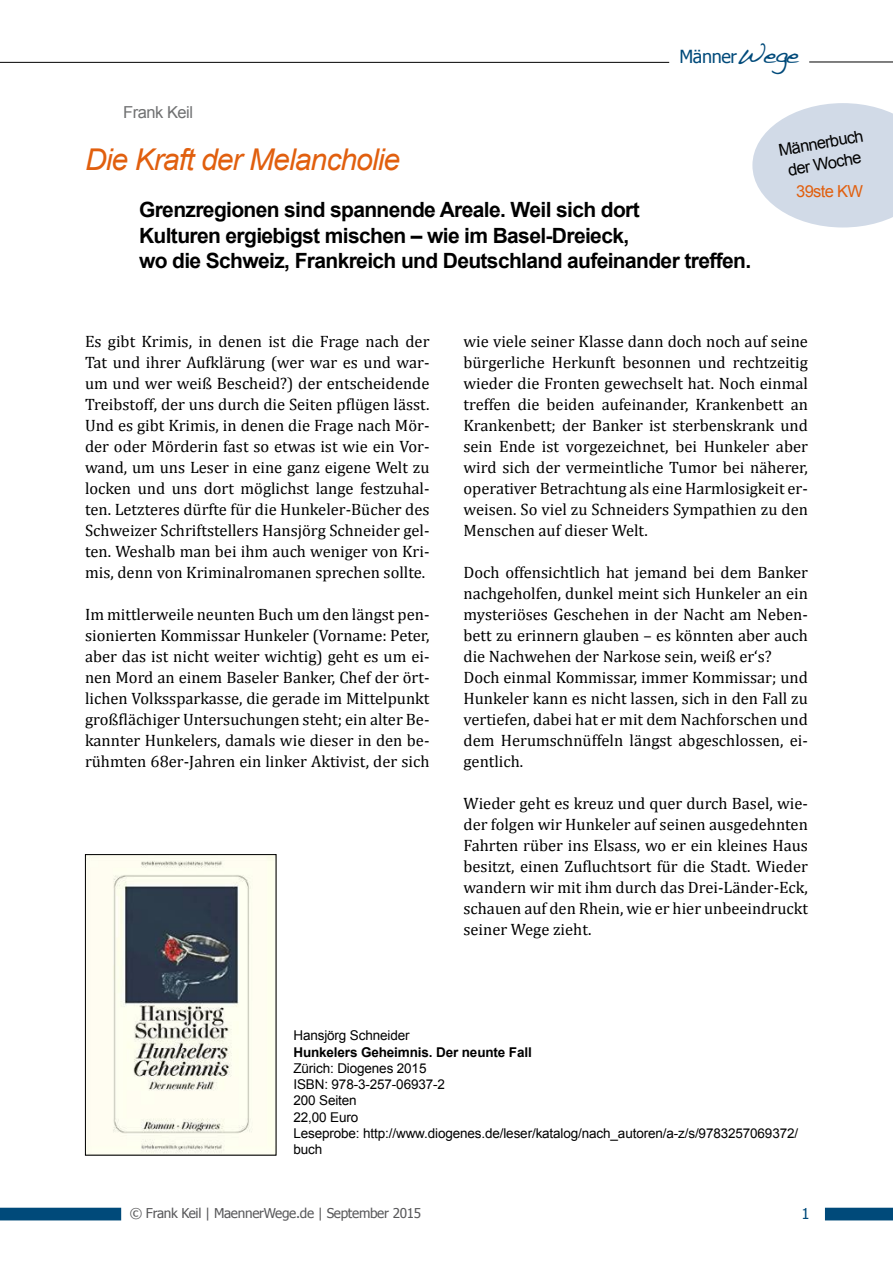
<style>
.page{position:relative;width:893px;height:1263px;background:#fff}
.page>*{position:absolute;margin:0;border:0;box-sizing:border-box;transform-origin:0 0}
.Titel{font:italic 30px "Arial";letter-spacing:-.03em;color:#e15f0e}
.Titel-2{font:700 21px "Arial";letter-spacing:-.03em;color:#000}
.t1{font:18px "Tahoma";letter-spacing:-.02em;color:#004a7a}
.Lauftext_Cambria{font:16.5px/21px "Cambria";color:#000;text-align:justify}
.Autor_Thema{font:16.5px "Arial";color:#000}
.Autor_Thema-2{font:16.5px "Arial";letter-spacing:-.03em;color:#707172}
.Autor_Thema-3{font:16.5px "Arial";letter-spacing:-.04em;color:#e15f0e}
.t2{font:15px "Tahoma";color:#004a7a}
.t3{font:13.5px/16.2px "Arial";letter-spacing:-.01em;color:#000}
.t4{font:13.5px "Tahoma";letter-spacing:-.02em;color:#58585a}
.t5{font:700 13.5px "Arial";letter-spacing:-.01em;color:#000}
.s1{font-family:"Handwriting Dakota";font-size:27px}
</style>
<div class="page">
<svg style="left:0;top:1208px;width:121px;height:12px"></svg>
<svg style="left:825px;top:1208px;width:68px;height:12px"></svg>
<hr style="left:809px;top:62px;width:84px;height:1px;background:#000">
<hr style="left:0;top:62px;width:669px;height:1px;background:#000">
<img style="left:87px;top:856px;width:187px;height:297px">
<div style="left:85px;top:854px;width:191px;height:301px;border:1px solid #000"></div>
<svg style="left:752px;top:103px;width:141px;height:124px"></svg>
<p class="t1" style="left:679px;top:45px;width:121px">Männer<span class="s1">Wege</span></p>
<p class="Autor_Thema-2" style="left:123px;top:102px;width:71px">Frank Keil</p>
<p class="Titel" style="left:85px;top:140px;width:317px">Die Kraft der Melancholie</p>
<p class="Titel-2" style="left:139px;top:196px;width:502px">Grenzregionen sind spannende Areale. Weil sich dort</p>
<p class="Titel-2" style="left:139px;top:221px;width:492px">Kulturen ergiebigst mischen – wie im Basel-Dreieck,</p>
<p class="Titel-2" style="left:139px;top:247px;width:614px">wo die Schweiz, Frankreich und Deutschland aufeinander treffen.</p>
<p class="Autor_Thema" style="left:777px;top:140px;width:87px;rotate:-10deg">Männerbuch</p>
<p class="Autor_Thema" style="left:786px;top:159px;width:76px;rotate:-10deg">der Woche</p>
<p class="Autor_Thema-3" style="left:796px;top:180px;width:68px">39ste KW</p>
<p class="Lauftext_Cambria" style="left:85px;top:330px;width:346px">Es gibt Krimis, in denen ist die Frage nach der Tat und ihrer Aufklärung (wer war es und war&shy;um und wer weiß Bescheid?) der entscheidende Treibstoff, der uns durch die Seiten pflügen lässt.<br>Und es gibt Krimis, in denen die Frage nach Mör&shy;der oder Mörderin fast so etwas ist wie ein Vor&shy;wand, um uns Leser in eine ganz eigene Welt zu locken und uns dort möglichst lange festzuhal&shy;ten. Letzteres dürfte für die Hunkeler-Bücher des Schweizer Schriftstellers Hansjörg Schneider gel&shy;ten. Weshalb man bei ihm auch weniger von Kri&shy;mis, denn von Kriminalromanen sprechen sollte.</p>
<p class="Lauftext_Cambria" style="left:85px;top:603px;width:346px">Im mittlerweile neunten Buch um den längst pen&shy;sionierten Kommissar Hunkeler (Vorname: Peter, aber das ist nicht weiter wichtig) geht es um ei&shy;nen Mord an einem Baseler Banker, Chef der ört&shy;lichen Volkssparkasse, die gerade im Mittelpunkt großflächiger Untersuchungen steht; ein alter Be&shy;kannter Hunkelers, damals wie dieser in den be&shy;rühmten 68er-Jahren ein linker Aktivist, der sich</p>
<p class="Lauftext_Cambria" style="left:463px;top:330px;width:346px">wie viele seiner Klasse dann doch noch auf seine bürgerliche Herkunft besonnen und rechtzeitig wieder die Fronten gewechselt hat. Noch einmal treffen die beiden aufeinander, Krankenbett an Krankenbett; der Banker ist sterbenskrank und sein Ende ist vorgezeichnet, bei Hunkeler aber wird sich der vermeintliche Tumor bei näherer, operativer Betrachtung als eine Harmlosigkeit er&shy;weisen. So viel zu Schneiders Sympathien zu den Menschen auf dieser Welt.</p>
<p class="Lauftext_Cambria" style="left:463px;top:561px;width:346px">Doch offensichtlich hat jemand bei dem Banker nachgeholfen, dunkel meint sich Hunkeler an ein mysteriöses Geschehen in der Nacht am Neben&shy;bett zu erinnern glauben – es könnten aber auch die Nachwehen der Narkose sein, weiß er‘s?</p>
<p class="Lauftext_Cambria" style="left:463px;top:666px;width:346px">Doch einmal Kommissar, immer Kommissar; und Hunkeler kann es nicht lassen, sich in den Fall zu vertiefen, dabei hat er mit dem Nachforschen und dem Herumschnüffeln längst abgeschlossen, ei&shy;gentlich.</p>
<p class="Lauftext_Cambria" style="left:463px;top:792px;width:346px">Wieder geht es kreuz und quer durch Basel, wie&shy;der folgen wir Hunkeler auf seinen ausgedehnten Fahrten rüber ins Elsass, wo er ein kleines Haus besitzt, einen Zufluchtsort für die Stadt. Wieder wandern wir mit ihm durch das Drei-Länder-Eck, schauen auf den Rhein, wie er hier unbeeindruckt seiner Wege zieht.</p>
<p class="t3" style="left:293px;top:1027px;width:118px">Hansjörg Schneider</p>
<p class="t5" style="left:293px;top:1043px;width:240px">Hunkelers Geheimnis. Der neunte Fall</p>
<p class="t3" style="left:293px;top:1060px;width:135px">Zürich: Diogenes 2015</p>
<p class="t3" style="left:293px;top:1076px;width:153px">ISBN: 978-3-257-06937-2</p>
<p class="t3" style="left:293px;top:1093px;width:65px">200 Seiten</p>
<p class="t3" style="left:293px;top:1109px;width:66px">22,00 Euro</p>
<p class="t3" style="left:293px;top:1125px;width:506px">Leseprobe: http://www.diogenes.de/leser/katalog/nach_autoren/a-z/s/9783257069372/ buch</p>
<p class="t4" style="left:130px;top:1204px;width:293px">© Frank Keil | MaennerWege.de | September 2015</p>
<p class="t2" style="left:801px;top:1204px;width:10px">1</p>
</div>
